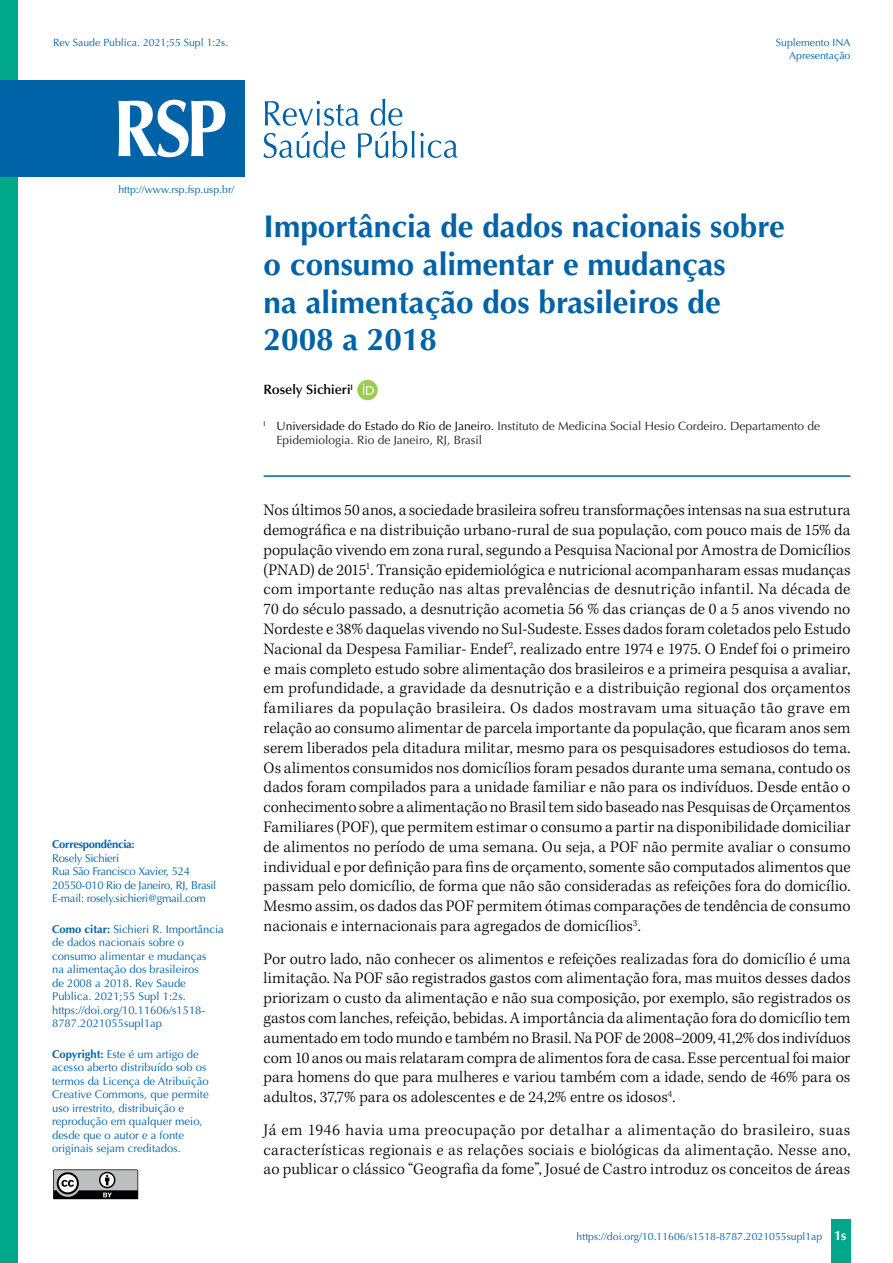
<style>
.page{position:relative;width:893px;height:1263px;background:#fff}
.page>*{position:absolute;margin:0;border:0;box-sizing:border-box;transform-origin:0 0}
.t1{font:700 31.5px/37.8px "Optima LT Std";color:#0063a7}
.t2{font:300 16.5px/19.8px "Kepler Std";letter-spacing:.005em;color:#000;text-align:justify}
.t3{font:600 13.5px "Optima LT Std";color:#000}
.t4{font:12px/14.4px "Optima LT Std";color:#222}
.t5{font:11.25px/13.5px "Optima LT Std";color:#0063a7}
.t6{font:11.25px/13.5px "Optima LT Std";letter-spacing:-.025em;color:#0063a7}
.t7{font:700 11.25px "Optima LT Std";letter-spacing:-.025em;color:#0063a7}
.t8{font:10.5px/12.6px "Optima LT Std";color:#0063a7;text-align:right}
.s1{font-weight:700}
.s2{color:#000}
.s3{font-weight:700;font-size:13.5px;color:#fff}
</style>
<div class="page">
<div style="left:831px;top:1220px;width:20px;height:43px;background:#00a788"></div>
<svg style="left:53px;top:1169px;width:85px;height:30px;background:#7e7f80"></svg>
<div style="left:0;top:0;width:18px;height:1263px;background:#00a788"></div>
<hr style="left:264px;top:475px;width:586px;height:2px;background:#0063a7">
<div style="left:357px;top:380px;width:21px;height:20px;background:#9ccc51;border-radius:50%"></div>
<svg style="left:363px;top:384px;width:11px;height:11px"></svg>
<svg style="left:263px;top:99px;width:195px;height:59px"></svg>
<div style="left:0;top:80px;width:244px;height:96px;background:#0063a7"></div>
<svg style="left:118px;top:100px;width:107px;height:57px"></svg>
<p class="t8" style="left:53px;top:36px;width:177px">Rev Saude Publica. 2021;55 Supl 1:2s.</p>
<p class="t8" style="left:776px;top:36px;width:76px">Suplemento INA<br>Apresentação</p>
<p class="t8" style="left:118px;top:183px;width:117px">http://www.rsp.fsp.usp.br/</p>
<p class="t7" style="left:52px;top:838px;width:84px">Correspondência:</p>
<p class="t6" style="left:52px;top:851px;width:166px">Rosely Sichieri<br>Rua São Francisco Xavier, 524<br>20550-010 Rio de Janeiro, RJ, Brasil<br>E-mail: rosely.sichieri@gmail.com</p>
<p class="t5" style="left:52px;top:922px;width:173px"><span class="s1">Como citar:</span> Sichieri R. Importância de dados nacionais sobre o consumo alimentar e mudanças<br>na alimentação dos brasileiros<br>de 2008 a 2018. Rev Saude<br>Publica. 2021;55 Supl 1:2s. https://doi.org/10.11606/s1518-<br>8787.2021055supl1ap</p>
<p class="t5" style="left:52px;top:1047px;width:158px"><span class="s1">Copyright:</span> Este é um artigo de acesso aberto distribuído sob os termos da Licença de Atribuição<br>Creative Commons, que permite uso irrestrito, distribuição e reprodução em qualquer meio, desde que o autor e a fonte originais sejam creditados.</p>
<h1 class="t1" style="left:264px;top:208px;width:523px">Importância de dados nacionais sobre o consumo alimentar e mudanças<br>na alimentação dos brasileiros de<br>2008 a 2018</h1>
<p class="t3" style="left:264px;top:382px;width:91px">Rosely Sichieri<sup>I</sup></p>
<p class="t4" style="left:276px;top:419px;width:545px;text-indent:-13px"><sup>I</sup> <span class="s2">Universidade do Estado do Rio de Janeiro.</span> Instituto de Medicina Social Hesio Cordeiro. Departamento de<br>Epidemiologia. Rio de Janeiro, RJ, Brasil</p>
<p class="t2" style="left:264px;top:501px;width:588px">Nos últimos 50 anos, a sociedade brasileira sofreu transformações intensas na sua estrutura demográfica e na distribuição urbano-rural de sua população, com pouco mais de 15% da população vivendo em zona rural, segundo a Pesquisa Nacional por Amostra de Domicílios (PNAD) de 2015<sup>1</sup>. Transição epidemiológica e nutricional acompanharam essas mudanças com importante redução nas altas prevalências de desnutrição infantil. Na década de 70 do século passado, a desnutrição acometia 56 % das crianças de 0 a 5 anos vivendo no Nordeste e 38% daquelas vivendo no Sul-Sudeste. Esses dados foram coletados pelo Estudo Nacional da Despesa Familiar- Endef<sup>2</sup>, realizado entre 1974 e 1975. O Endef foi o primeiro e mais completo estudo sobre alimentação dos brasileiros e a primeira pesquisa a avaliar, em profundidade, a gravidade da desnutrição e a distribuição regional dos orçamentos familiares da população brasileira. Os dados mostravam uma situação tão grave em relação ao consumo alimentar de parcela importante da população, que ficaram anos sem serem liberados pela ditadura militar, mesmo para os pesquisadores estudiosos do tema.<br>Os alimentos consumidos nos domicílios foram pesados durante uma semana, contudo os dados foram compilados para a unidade familiar e não para os indivíduos. Desde então o conhecimento sobre a alimentação no Brasil tem sido baseado nas Pesquisas de Orçamentos Familiares (POF), que permitem estimar o consumo a partir na disponibilidade domiciliar de alimentos no período de uma semana. Ou seja, a POF não permite avaliar o consumo individual e por definição para fins de orçamento, somente são computados alimentos que passam pelo domicílio, de forma que não são consideradas as refeições fora do domicílio.<br>Mesmo assim, os dados das POF permitem ótimas comparações de tendência de consumo nacionais e internacionais para agregados de domicílios<sup>3</sup>.</p>
<p class="t2" style="left:264px;top:949px;width:588px">Por outro lado, não conhecer os alimentos e refeições realizadas fora do domicílio é uma limitação. Na POF são registrados gastos com alimentação fora, mas muitos desses dados priorizam o custo da alimentação e não sua composição, por exemplo, são registrados os gastos com lanches, refeição, bebidas. A importância da alimentação fora do domicílio tem aumentado em todo mundo e também no Brasil. Na POF de 2008–2009, 41,2% dos indivíduos com 10 anos ou mais relataram compra de alimentos fora de casa. Esse percentual foi maior para homens do que para mulheres e variou também com a idade, sendo de 46% para os adultos, 37,7% para os adolescentes e de 24,2% entre os idosos<sup>4</sup>.</p>
<p class="t2" style="left:264px;top:1120px;width:588px">Já em 1946 havia uma preocupação por detalhar a alimentação do brasileiro, suas características regionais e as relações sociais e biológicas da alimentação. Nesse ano, ao publicar o clássico “Geografia da fome”, Josué de Castro introduz os conceitos de áreas</p>
<p class="t8" style="left:577px;top:1230px;width:271px">https://doi.org/10.11606/s1518-8787.2021055supl1ap <span class="s3">1s</span></p>
</div>
